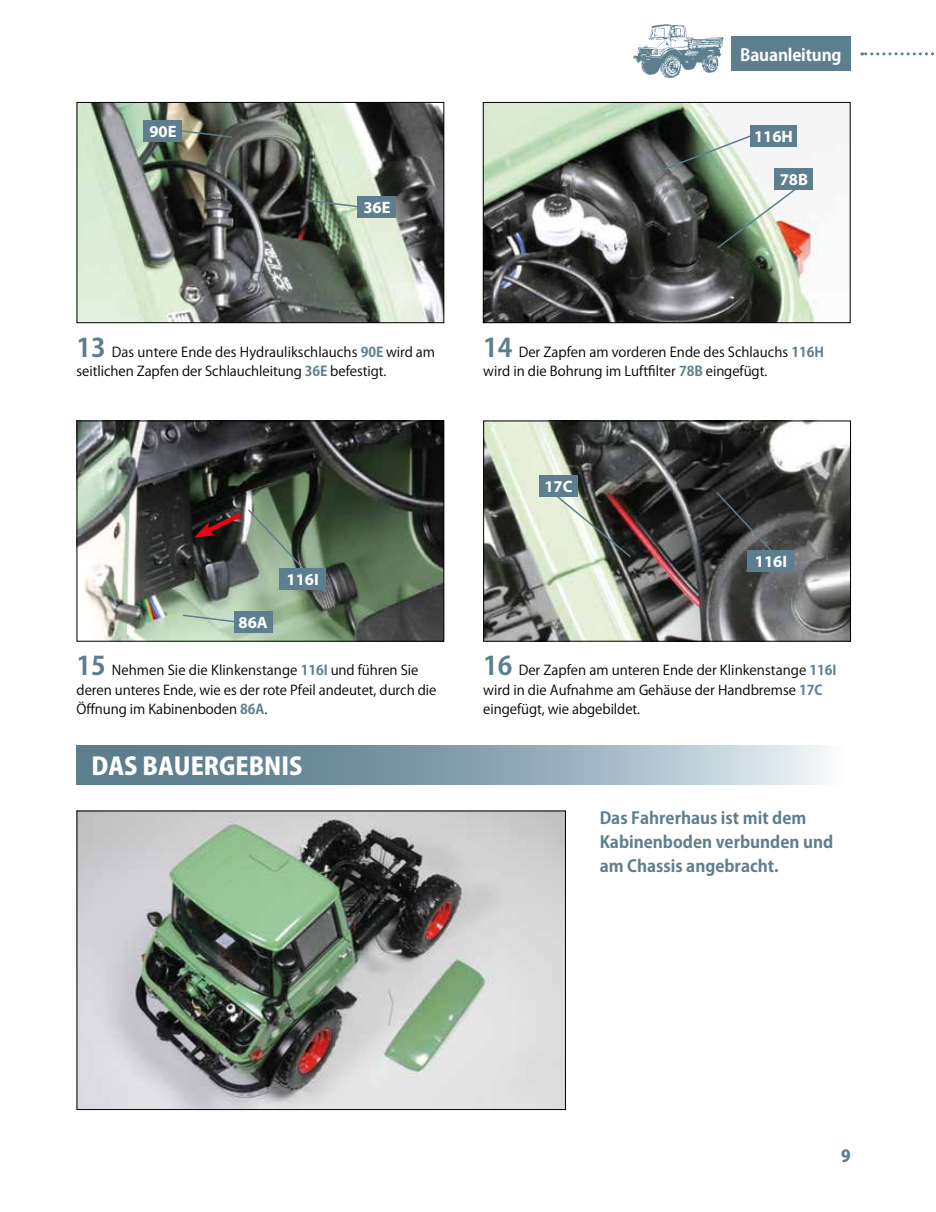
<style>
.page{position:relative;width:936px;height:1212px;background:#fff}
.page>*{position:absolute;margin:0;border:0;box-sizing:border-box;transform-origin:0 0}
.t1{font:800 24px "Koz Go Pro";color:#fff}
.t2{font:700 16.5px/24px "Koz Go Pro";color:#5d7e8e}
.t3{font:700 16.5px "Myriad Pro";color:#fff}
.t4{font:700 16.5px "Koz Go Pro";letter-spacing:-.01em;color:#fff}
.t5{font:800 16.5px "Koz Go Pro";color:#5d7e8e}
.t6{font:13.5px/19.5px "Koz Go Pro";color:#000}
.s1{font-weight:700;font-size:25.5px;color:#5d7e8e}
.s2{font-weight:700;color:#5d7e8e}
</style>
<div class="page">
<svg style="left:861px;top:52px;width:73px;height:3px"></svg>
<img style="left:633px;top:24px;width:91px;height:54px">
<div style="left:731px;top:37px;width:119px;height:34px;background:#5d7e8e"></div>
<img style="left:79px;top:812px;width:485px;height:296px">
<div style="left:77px;top:810px;width:489px;height:300px;border:1px solid #000"></div>
<svg style="left:77px;top:745px;width:749px;height:39px"></svg>
<img style="left:485px;top:423px;width:363px;height:217px">
<div style="left:483px;top:421px;width:367px;height:221px;border:1px solid #000"></div>
<img style="left:79px;top:423px;width:363px;height:217px">
<div style="left:77px;top:421px;width:367px;height:221px;border:1px solid #000"></div>
<img style="left:79px;top:104px;width:363px;height:217px">
<div style="left:77px;top:102px;width:367px;height:221px;border:1px solid #000"></div>
<img style="left:485px;top:104px;width:363px;height:217px">
<div style="left:483px;top:102px;width:367px;height:221px;border:1px solid #000"></div>
<svg style="left:182px;top:127px;width:52px;height:12px"></svg>
<div style="left:144px;top:120px;width:38px;height:22px;background:#5d7e8e"></div>
<svg style="left:305px;top:199px;width:53px;height:11px"></svg>
<div style="left:358px;top:196px;width:38px;height:22px;background:#5d7e8e"></div>
<svg style="left:658px;top:129px;width:107px;height:44px"></svg>
<div style="left:750px;top:125px;width:46px;height:21px;background:#5d7e8e"></div>
<img style="left:715px;top:185px;width:85px;height:65px">
<div style="left:774px;top:168px;width:39px;height:22px;background:#5d7e8e"></div>
<svg style="left:714px;top:490px;width:80px;height:86px"></svg>
<div style="left:747px;top:551px;width:47px;height:21px;background:#5d7e8e"></div>
<img style="left:550px;top:490px;width:82px;height:69px">
<div style="left:539px;top:475px;width:38px;height:21px;background:#5d7e8e"></div>
<svg style="left:181px;top:614px;width:53px;height:11px"></svg>
<div style="left:234px;top:611px;width:38px;height:22px;background:#5d7e8e"></div>
<svg style="left:194px;top:508px;width:132px;height:85px"></svg>
<p class="t3" style="left:149px;top:121px;width:29px">90E</p>
<p class="t3" style="left:363px;top:197px;width:29px">36E</p>
<p class="t4" style="left:740px;top:44px;width:103px">Bauanleitung</p>
<p class="t3" style="left:754px;top:126px;width:40px">116H</p>
<p class="t3" style="left:779px;top:169px;width:30px">78B</p>
<p class="t6" style="left:77px;top:342px;width:360px"><span class="s1">13</span> Das untere Ende des Hydraulikschlauchs <span class="s2">90E</span> wird am seitlichen Zapfen der Schlauchleitung <span class="s2">36E</span> befestigt.</p>
<p class="t6" style="left:483px;top:342px;width:342px"><span class="s1">14</span> Der Zapfen am vorderen Ende des Schlauchs <span class="s2">116H </span>wird in die Bohrung im Luftfilter <span class="s2">78B</span> eingefügt.</p>
<p class="t3" style="left:238px;top:612px;width:31px">86A</p>
<p class="t3" style="left:286px;top:568px;width:34px">116I</p>
<p class="t3" style="left:544px;top:475px;width:30px">17C</p>
<p class="t3" style="left:754px;top:551px;width:34px">116I</p>
<p class="t6" style="left:77px;top:661px;width:361px"><span class="s1">15</span> Nehmen Sie die Klinkenstange <span class="s2">116I</span> und führen Sie deren unteres Ende, wie es der rote Pfeil andeutet, durch die<br>Öffnung im Kabinenboden <span class="s2">86A</span>.</p>
<p class="t6" style="left:483px;top:661px;width:355px"><span class="s1">16</span> Der Zapfen am unteren Ende der Klinkenstange <span class="s2">116I </span>wird in die Aufnahme am Gehäuse der Handbremse <span class="s2">17C </span>eingefügt, wie abgebildet.</p>
<h1 class="t1" style="left:91px;top:750px;width:212px">DAS BAUERGEBNIS</h1>
<p class="t2" style="left:599px;top:807px;width:235px">Das Fahrerhaus ist mit dem<br>Kabinenboden verbunden und am Chassis angebracht.</p>
<p class="t5" style="left:841px;top:1145px;width:11px">9</p>
</div>
